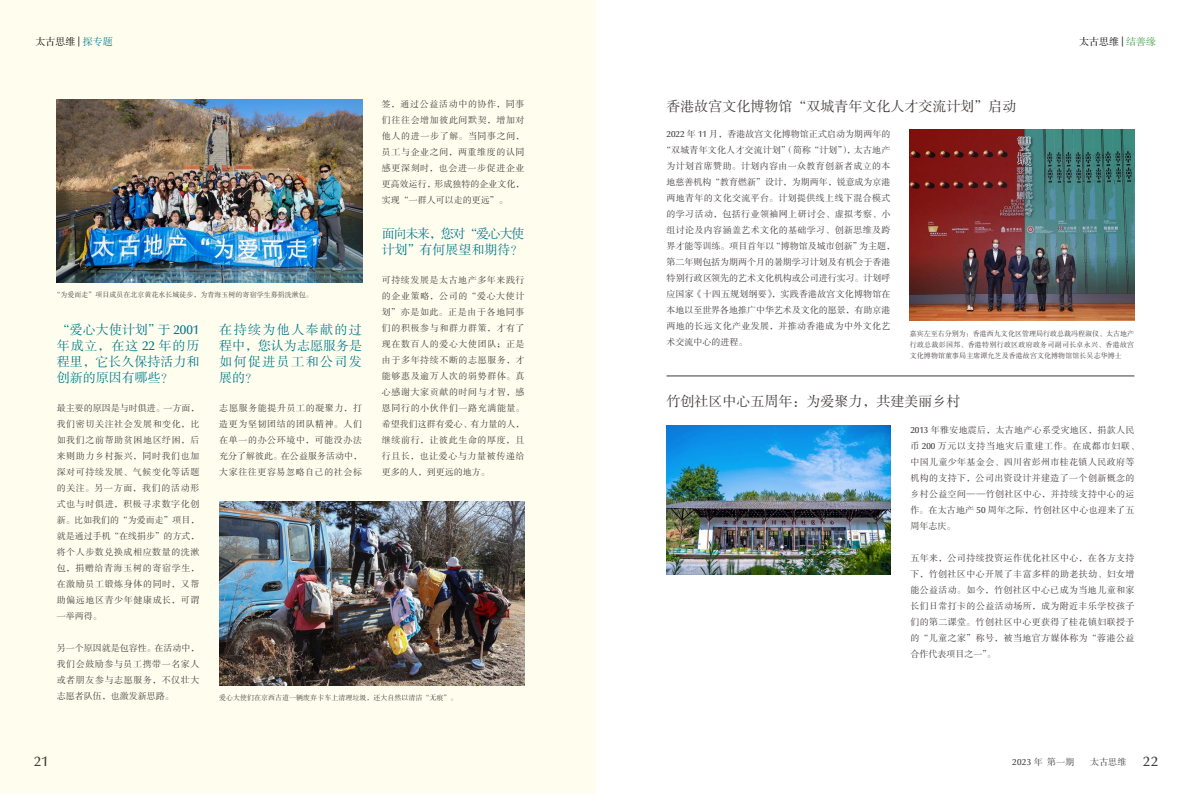
<style>
.page{position:relative;width:1191px;height:794px;background:#fff}
.page>*{position:absolute;margin:0;border:0;box-sizing:border-box;transform-origin:0 0}
.t1{font:14px "FZSSJW GB1 0";color:#3e3a39}
.t2{font:500 14px "Optima";color:#3e3a39}
.t3{font:13px/16px "FZSSJW GB1 0";color:#00778b;text-align:justify}
.t4{font:13px/16px "FZSSJW GB1 0";letter-spacing:-.045em;color:#00778b}
.t5{font:10px "FZSSJW GB1 0";color:#000}
.t6{font:9px/16px "FZSSJW GB1 0";letter-spacing:.04em;color:#3e3a39;text-align:justify}
.t7{font:9px "FZSSJW GB1 0";letter-spacing:-.005em;color:#3e3a39}
.t8{font:9px "FZSSJW GB1 0";letter-spacing:.02em;color:#3e3a39}
.t9{font:9px "FZSSJW GB1 0";color:#3e3a39}
.t10{font:9px "FZSSJW GB1 0";letter-spacing:.005em;color:#3e3a39}
.t11{font:500 9px "Optima";color:#3e3a39}
.t12{font:7px/11px "FZSSJW GB1 0";color:#3e3a39;text-align:justify}
.s1{font-family:"Optima";font-weight:500}
.s2{color:#00778b}
.s3{color:#389c40}
.s4{font-family:"FZSSJW GB1 0";font-weight:400}
.s5{font-family:"Optima";font-weight:500;font-size:14px}
</style>
<div class="page">
<div style="left:0;top:0;width:595px;height:794px;background:#fffeee"></div>
<hr style="left:666px;top:376px;width:468px;height:1px;background:#3e3a39">
<img style="left:909px;top:129px;width:225px;height:191px">
<img style="left:666px;top:425px;width:224px;height:150px">
<img style="left:57px;top:99px;width:305px;height:184px">
<img style="left:219px;top:502px;width:305px;height:183px">
<p class="t5" style="left:35px;top:37px;width:79px">太古思维 <span class="s1">|</span> <span class="s2">探专题</span></p>
<p class="t6" style="left:382px;top:96px;width:144px">签，通过公益活动中的协作，同事们往往会增加彼此间默契，增加对他人的进一步了解。当同事之间，员工与企业之间，两重维度的认同感更深刻时，也会进一步促进企业更高效运行，形成独特的企业文化，实现“一群人可以走的更远”。</p>
<h2 class="t4" style="left:382px;top:227px;width:144px">面向未来，您对“爱心大使计划”有何展望和期待？</h2>
<p class="t6" style="left:382px;top:272px;width:144px">可持续发展是太古地产多年来践行的企业策略，公司的“爱心大使计划”亦是如此。正是由于各地同事们的积极参与和群力群策，才有了现在数百人的爱心大使团队；正是由于多年持续不断的志愿服务，才能够惠及逾万人次的弱势群体。真心感谢大家贡献的时间与才智，感恩同行的小伙伴们一路充满能量。希望我们这群有爱心、有力量的人，继续前行，让彼此生命的厚度，且行且长，也让爱心与力量被传递给更多的人，到更远的地方。</p>
<p class="t12" style="left:54px;top:289px;width:260px">“为爱而走”项目成员在北京黄花水长城徒步，为青海玉树的寄宿学生募捐洗漱包。</p>
<h2 class="t3" style="left:57px;top:322px;width:144px">“爱心大使计划”于 <span class="s1">2001</span>年成立，在这 <span class="s1">22</span> 年的历程里，它长久保持活力和创新的原因有哪些？</h2>
<p class="t6" style="left:57px;top:400px;width:144px">最主要的原因是与时俱进。一方面，我们密切关注社会发展和变化，比如我们之前帮助贫困地区纾困，后来则助力乡村振兴，同时我们也加深对可持续发展、气候变化等话题的关注。另一方面，我们的活动形式也与时俱进，积极寻求数字化创新。比如我们的“为爱而走”项目，就是通过手机“在线捐步”的方式，将个人步数兑换成相应数量的洗漱包，捐赠给青海玉树的寄宿学生，在激励员工锻炼身体的同时，又帮助偏远地区青少年健康成长，可谓一举两得。</p>
<p class="t6" style="left:57px;top:640px;width:144px">另一个原因就是包容性。在活动中，我们会鼓励参与员工携带一名家人或者朋友参与志愿服务，不仅壮大志愿者队伍，也激发新思路。</p>
<h2 class="t3" style="left:219px;top:322px;width:144px">在持续为他人奉献的过程中，您认为志愿服务是如何促进员工和公司发展的？</h2>
<p class="t6" style="left:219px;top:400px;width:144px">志愿服务能提升员工的凝聚力，打造更为坚韧团结的团队精神。人们在单一的办公环境中，可能没办法充分了解彼此。在公益服务活动中，大家往往更容易忽略自己的社会标</p>
<p class="t12" style="left:219px;top:692px;width:239px">爱心大使们在京西古道一辆废弃卡车上清理垃圾，还大自然以清洁“无痕”。</p>
<h1 class="t1" style="left:666px;top:99px;width:351px">香港故宫文化博物馆“双城青年文化人才交流计划”启动</h1>
<p class="t5" style="left:1079px;top:37px;width:79px">太古思维 <span class="s1">|</span> <span class="s3">结善缘</span></p>
<p class="t10" style="left:666px;top:129px;width:225px"><span class="s1">2022</span> 年 <span class="s1">11</span> 月，香港故宫文化博物馆正式启动为期两年的</p>
<p class="t8" style="left:662px;top:145px;width:230px">“双城青年文化人才交流计划”（简称“计划”），太古地产</p>
<p class="t6" style="left:666px;top:158px;width:225px">为计划首席赞助。计划内容由一众教育创新者成立的本</p>
<p class="t7" style="left:666px;top:177px;width:225px">地慈善机构“教育燃新”设计，为期两年，锐意成为京港</p>
<p class="t6" style="left:666px;top:190px;width:225px">两地青年的文化交流平台。计划提供线上线下混合模式</p>
<p class="t6" style="left:666px;top:206px;width:225px">的学习活动，包括行业领袖网上研讨会、虚拟考察、小</p>
<p class="t6" style="left:666px;top:222px;width:225px">组讨论及内容涵盖艺术文化的基础学习、创新思维及跨</p>
<p class="t9" style="left:666px;top:241px;width:230px">界才能等训练。项目首年以“博物馆及城市创新”为主题，</p>
<p class="t7" style="left:666px;top:257px;width:225px">第二年则包括为期两个月的暑期学习计划及有机会于香港</p>
<p class="t7" style="left:666px;top:273px;width:225px">特别行政区领先的艺术文化机构或公司进行实习。计划呼</p>
<p class="t8" style="left:666px;top:289px;width:225px">应国家《十四五规划纲要》，实践香港故宫文化博物馆在</p>
<p class="t7" style="left:666px;top:305px;width:225px">本地以至世界各地推广中华艺术及文化的愿景，有助京港</p>
<p class="t6" style="left:666px;top:318px;width:225px">两地的长远文化产业发展，并推动香港成为中外文化艺</p>
<p class="t9" style="left:666px;top:337px;width:82px">术交流中心的进程。</p>
<p class="t12" style="left:909px;top:328px;width:226px">嘉宾左至右分别为：香港西九文化区管理局行政总裁冯程淑仪、太古地产行政总裁彭国邦、香港特别行政区政府政务司副司长卓永兴、香港故宫文化博物馆董事局主席谭允芝及香港故宫文化博物馆馆长吴志华博士</p>
<h1 class="t1" style="left:666px;top:394px;width:295px">竹创社区中心五周年：为爱聚力，共建美丽乡村</h1>
<p class="t6" style="left:910px;top:422px;width:230px;text-align:left"><span class="s1">2013</span> 年雅安地震后，太古地产心系受灾地区，捐款人民币 <span class="s1">200</span> 万元以支持当地灾后重建工作。在成都市妇联、中国儿童少年基金会、四川省彭州市桂花镇人民政府等机构的支持下，公司出资设计并建造了一个创新概念的乡村公益空间——竹创社区中心，并持续支持中心的运作。在太古地产 <span class="s1">50</span> 周年之际，竹创社区中心也迎来了五周年志庆。</p>
<p class="t6" style="left:910px;top:550px;width:225px">五年来，公司持续投资运作优化社区中心，在各方支持下，竹创社区中心开展了丰富多样的助老扶幼、妇女增能公益活动。如今，竹创社区中心已成为当地儿童和家长们日常打卡的公益活动场所，成为附近丰乐学校孩子们的第二课堂。竹创社区中心更获得了桂花镇妇联授予的“儿童之家”称号，被当地官方媒体称为“蓉港公益合作代表项目之一”。</p>
<h1 class="t2" style="left:34px;top:753px;width:16px">21</h1>
<p class="t11" style="left:1012px;top:757px;width:64px">2023 <span class="s4">年 第一期</span></p>
<p class="t6" style="left:1090px;top:754px;width:69px">太古思维 <span class="s5">22</span></p>
</div>
